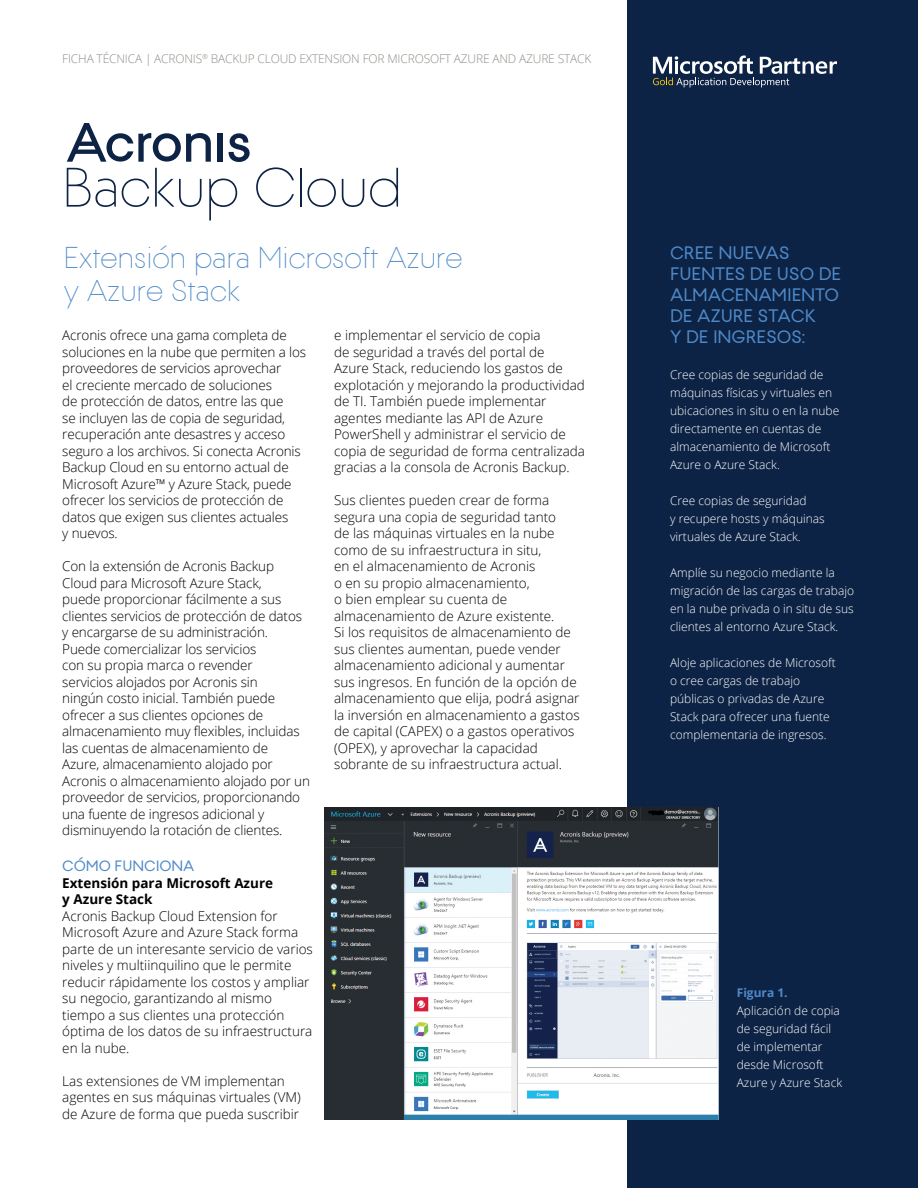
<style>
.page{position:relative;width:918px;height:1188px;background:#fff}
.page>*{position:absolute;margin:0;border:0;box-sizing:border-box;transform-origin:0 0}
.t1{font:300 55.5px "Acronis";color:#0d2345}
.t2{font:300 30px/33px "Acronis";color:#4e8ac9}
.t3{font:18px/21px "Acronis";color:#4e8ac9}
.t4{font:15px "Acronis";color:#4e8ac9}
.t5{font:300 13.5px/16.5px "Open Sans";color:#000}
.t6{font:700 13.5px/16.5px "Open Sans";color:#000}
.t7{font:300 12px/18px "Open Sans";color:#fff}
.t8{font:300 12px "Open Sans";letter-spacing:-.015em;color:#918e88}
.t9{font:700 12px "Open Sans";color:#4e8ac9}
</style>
<div class="page">
<div style="left:627px;top:0;width:291px;height:1188px;background:#0d2345"></div>
<div style="left:218px;top:134px;width:5px;height:28px;background:#0d2345"></div>
<svg style="left:228px;top:133px;width:22px;height:29px"></svg>
<svg style="left:67px;top:123px;width:144px;height:39px"></svg>
<svg style="left:653px;top:56px;width:184px;height:31px"></svg>
<img style="left:325px;top:807px;width:394px;height:312px">
<p class="t8" style="left:62px;top:51px;width:531px">FICHA TÉCNICA | ACRONIS<sup>®</sup> BACKUP CLOUD EXTENSION FOR MICROSOFT AZURE AND AZURE STACK</p>
<h1 class="t1" style="left:62px;top:156px;width:341px">Backup Cloud</h1>
<h2 class="t2" style="left:64px;top:241px;width:400px">Extensión para Microsoft Azure y Azure Stack</h2>
<p class="t5" style="left:62px;top:327px;width:245px">Acronis ofrece una gama completa de soluciones en la nube que permiten a los proveedores de servicios aprovechar<br>el creciente mercado de soluciones<br>de protección de datos, entre las que<br>se incluyen las de copia de seguridad, recuperación ante desastres y acceso seguro a los archivos. Si conecta Acronis Backup Cloud en su entorno actual de Microsoft Azure™ y Azure Stack, puede ofrecer los servicios de protección de datos que exigen sus clientes actuales<br>y nuevos.</p>
<p class="t5" style="left:62px;top:558px;width:249px">Con la extensión de Acronis Backup Cloud para Microsoft Azure Stack,<br>puede proporcionar fácilmente a sus clientes servicios de protección de datos y encargarse de su administración.<br>Puede comercializar los servicios<br>con su propia marca o revender<br>servicios alojados por Acronis sin<br>ningún costo inicial. También puede ofrecer a sus clientes opciones de almacenamiento muy flexibles, incluidas las cuentas de almacenamiento de<br>Azure, almacenamiento alojado por Acronis o almacenamiento alojado por un proveedor de servicios, proporcionando una fuente de ingresos adicional y disminuyendo la rotación de clientes.</p>
<p class="t4" style="left:62px;top:857px;width:133px">CÓMO FUNCIONA</p>
<p class="t6" style="left:62px;top:874px;width:212px">Extensión para Microsoft Azure y Azure Stack</p>
<p class="t5" style="left:62px;top:907px;width:252px">Acronis Backup Cloud Extension for Microsoft Azure and Azure Stack forma parte de un interesante servicio de varios niveles y multiinquilino que le permite reducir rápidamente los costos y ampliar su negocio, garantizando al mismo tiempo a sus clientes una protección óptima de los datos de su infraestructura en la nube.</p>
<p class="t5" style="left:62px;top:1072px;width:240px">Las extensiones de VM implementan agentes en sus máquinas virtuales (VM) de Azure de forma que pueda suscribir</p>
<p class="t5" style="left:334px;top:327px;width:252px">e implementar el servicio de copia<br>de seguridad a través del portal de<br>Azure Stack, reduciendo los gastos de explotación y mejorando la productividad de TI. También puede implementar agentes mediante las API de Azure PowerShell y administrar el servicio de copia de seguridad de forma centralizada gracias a la consola de Acronis Backup.</p>
<p class="t5" style="left:334px;top:492px;width:247px">Sus clientes pueden crear de forma segura una copia de seguridad tanto<br>de las máquinas virtuales en la nube como de su infraestructura in situ,<br>en el almacenamiento de Acronis<br>o en su propio almacenamiento,<br>o bien emplear su cuenta de almacenamiento de Azure existente.<br>Si los requisitos de almacenamiento de sus clientes aumentan, puede vender almacenamiento adicional y aumentar sus ingresos. En función de la opción de almacenamiento que elija, podrá asignar la inversión en almacenamiento a gastos de capital (CAPEX) o a gastos operativos (OPEX), y aprovechar la capacidad sobrante de su infraestructura actual.</p>
<h3 class="t3" style="left:670px;top:242px;width:172px">CREE NUEVAS<br>FUENTES DE USO DE<br>ALMACENAMIENTO<br>DE AZURE STACK<br>Y DE INGRESOS:</h3>
<p class="t7" style="left:670px;top:365px;width:171px">Cree copias de seguridad de máquinas físicas y virtuales en ubicaciones in situ o en la nube directamente en cuentas de almacenamiento de Microsoft<br>Azure o Azure Stack.</p>
<p class="t7" style="left:670px;top:491px;width:156px">Cree copias de seguridad<br>y recupere hosts y máquinas virtuales de Azure Stack.</p>
<p class="t7" style="left:670px;top:563px;width:186px">Amplíe su negocio mediante la migración de las cargas de trabajo en la nube privada o in situ de sus clientes al entorno Azure Stack.</p>
<p class="t7" style="left:670px;top:653px;width:167px">Aloje aplicaciones de Microsoft o cree cargas de trabajo públicas o privadas de Azure<br>Stack para ofrecer una fuente complementaria de ingresos.</p>
<p class="t9" style="left:737px;top:984px;width:52px">Figura 1.</p>
<p class="t7" style="left:737px;top:1001px;width:107px">Aplicación de copia de seguridad fácil de implementar desde Microsoft<br>Azure y Azure Stack</p>
</div>
